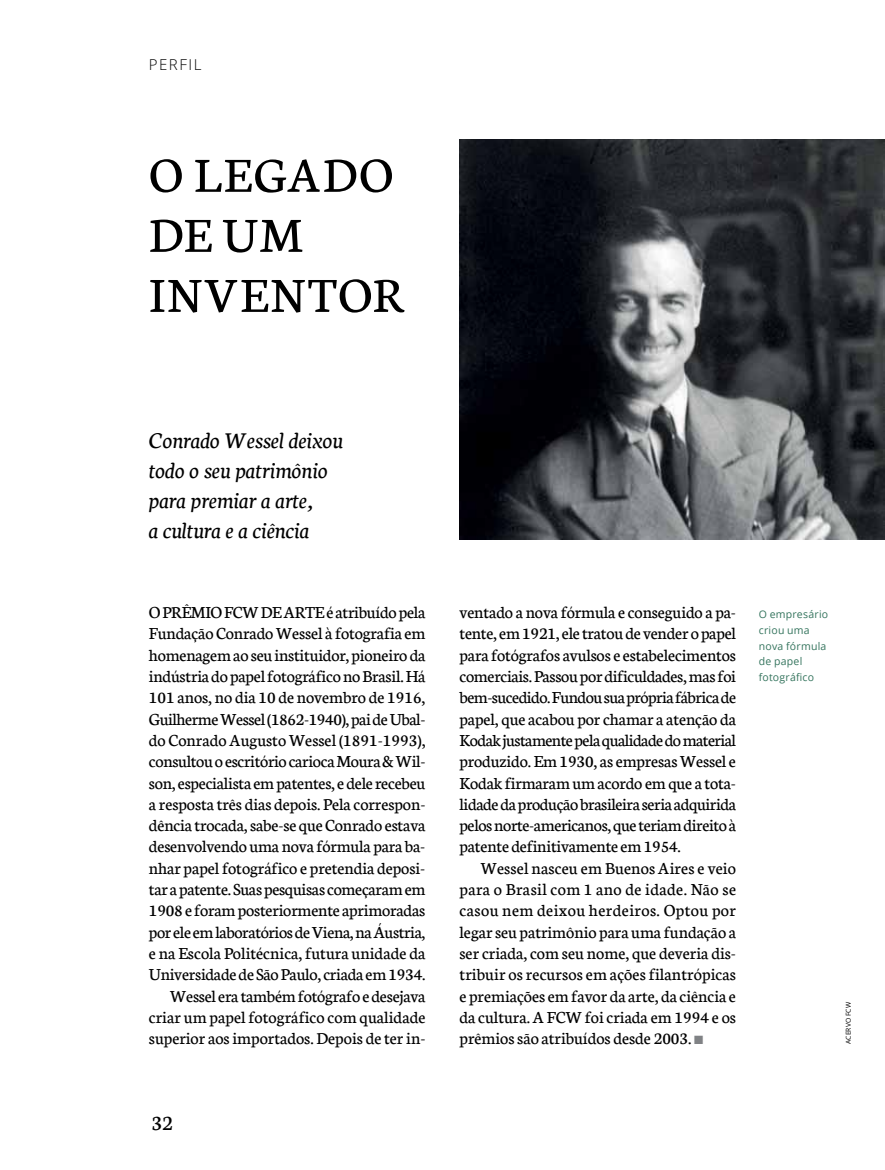
<style>
.page{position:relative;width:885px;height:1170px;background:#fff}
.page>*{position:absolute;margin:0;border:0;box-sizing:border-box;transform-origin:0 0}
.t1{font:52.5px/60px "Neuton";letter-spacing:.045em;color:#000}
.t2{font:italic 24px/30px "Neuton";color:#000}
.t3{font:22.5px "Neuton";color:#000}
.t4{font:18px/21.3px "Neuton";letter-spacing:-.01em;color:#000;text-align:justify}
.t5{font:300 15px "Open Sans";letter-spacing:.1em;color:#000}
.t6{font:10.5px/15.8px "Open Sans";letter-spacing:.02em;color:#34745d}
.t7{font:6.75px "Open Sans";letter-spacing:.025em;color:#000}
.s1{color:#808285}
</style>
<div class="page">
<img style="left:459px;top:140px;width:425px;height:399px">
<p class="t5" style="left:149px;top:54px;width:54px">perfil</p>
<h1 class="t1" style="left:149px;top:145px;width:256px">O legado de um inventor</h1>
<h2 class="t2" style="left:149px;top:424px;width:195px">Conrado Wessel deixou todo o seu patrimônio para premiar a arte,<br>a cultura e a ciência</h2>
<p class="t4" style="left:149px;top:601px;width:278px;text-align:right">O Prêmio FCW de Arte é atribuído pela Fundação Conrado Wessel à fotografia em homenagem ao seu instituidor, pioneiro da indústria do papel fotográfico no Brasil. Há 101 anos, no dia 10 de novembro de 1916, Guilherme Wessel (1862-1940), pai de Ubal&shy;do Conrado Augusto Wessel (1891-1993), consultou o escritório carioca Moura &amp; Wil&shy;son, especialista em patentes, e dele recebeu a resposta três dias depois. Pela correspon&shy;dência trocada, sabe-se que Conrado estava desenvolvendo uma nova fórmula para ba&shy;nhar papel fotográfico e pretendia deposi&shy;tar a patente. Suas pesquisas começaram em 1908 e foram posteriormente aprimoradas por ele em laboratórios de Viena, na Áustria, e na Escola Politécnica, futura unidade da Universidade de São Paulo, criada em 1934.<br>Wessel era também fotógrafo e desejava criar um papel fotográfico com qualidade superior aos importados. Depois de ter in-</p>
<p class="t3" style="left:151px;top:1110px;width:23px">32</p>
<p class="t4" style="left:459px;top:601px;width:278px">ventado a nova fórmula e conseguido a pa&shy;tente, em 1921, ele tratou de vender o papel para fotógrafos avulsos e estabelecimentos comerciais. Passou por dificuldades, mas foi bem-sucedido. Fundou sua própria fábrica de papel, que acabou por chamar a atenção da Kodak justamente pela qualidade do material produzido. Em 1930, as empresas Wessel e Kodak firmaram um acordo em que a tota&shy;lidade da produção brasileira seria adquirida pelos norte-americanos, que teriam direito à patente definitivamente em 1954.</p>
<p class="t4" style="left:459px;top:857px;width:278px;text-indent:21px">Wessel nasceu em Buenos Aires e veio para o Brasil com 1 ano de idade. Não se casou nem deixou herdeiros. Optou por legar seu patrimônio para uma fundação a ser criada, com seu nome, que deveria dis&shy;tribuir os recursos em ações filantrópicas e premiações em favor da arte, da ciência e da cultura. A FCW foi criada em 1994 e os prêmios são atribuídos desde 2003. <span class="s1">■</span></p>
<p class="t6" style="left:758px;top:606px;width:71px">O empresário criou uma nova fórmula de papel fotográfico</p>
<p class="t7" style="left:843px;top:1044px;width:44px;rotate:-90deg">Acervo FCW</p>
</div>
